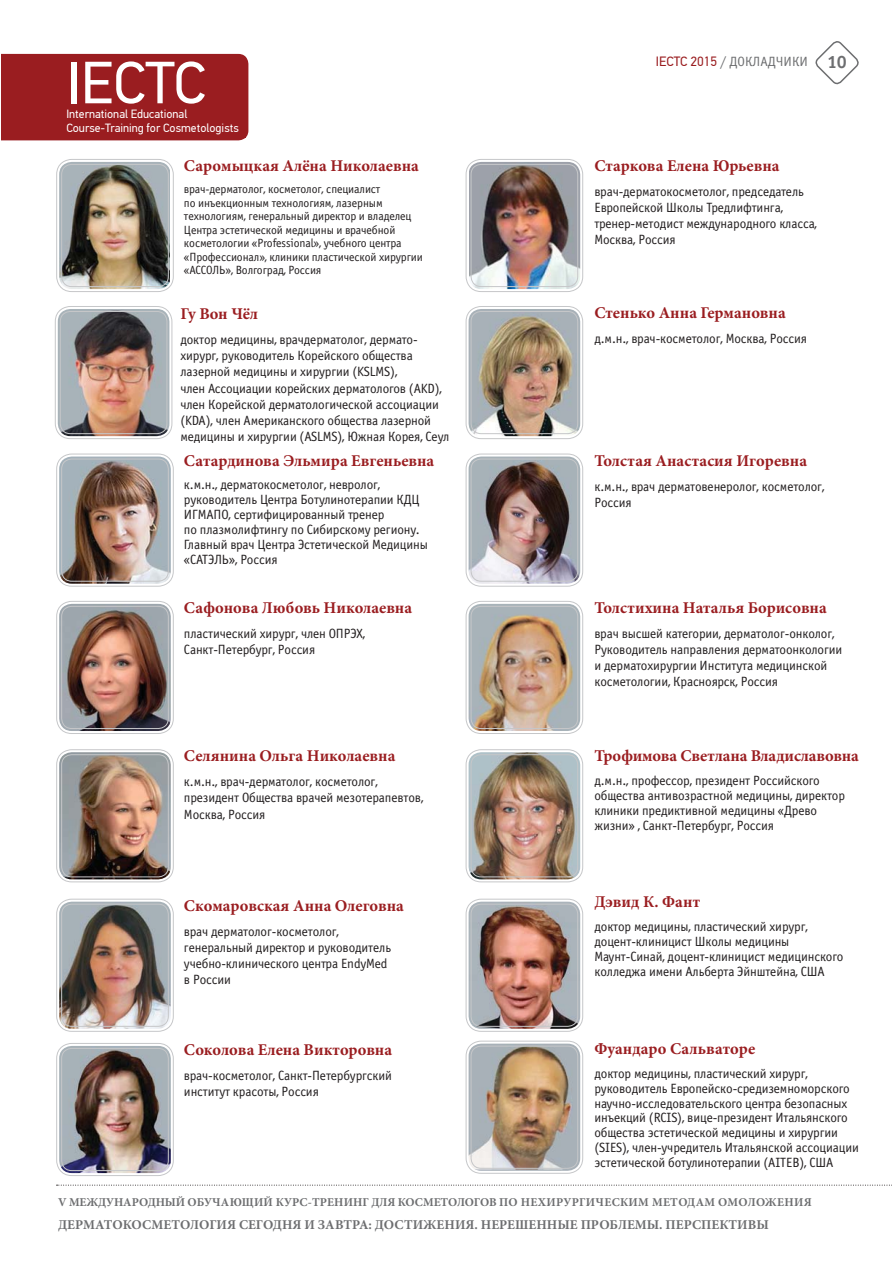
<style>
.page{position:relative;width:893px;height:1263px;background:#fff}
.page>*{position:absolute;margin:0;border:0;box-sizing:border-box;transform-origin:0 0}
.t1{font:59.7px "PF Din Text Pro";color:#fff}
.t2{font:700 16.5px "Minion Pro";color:#9a1d20}
.t3{font:13.5px/16.2px "Officina Sans C";letter-spacing:-.01em;color:#231f20}
.t4{font:700 13.5px "Minion Pro";color:#6d6e70}
.t5{font:13.5px "Officina Sans C";color:#6d6e70}
.t6{font:12px/13.5px "Officina Sans C";letter-spacing:-.01em;color:#231f20}
.t7{font:700 12px "Minion Pro";letter-spacing:.01em;color:#6d6e70}
.t8{font:12px/14.2px "PF Din Text Pro";color:#fff}
.s1{font-family:"PF Din Text Pro";color:#9a1d20}
.s2{font-weight:700;font-size:18px}
</style>
<div class="page">
<img style="left:59px;top:1046px;width:112px;height:127px;border-radius:13px">
<div style="left:56px;top:1043px;width:118px;height:133px;border:1px solid #c6c7c9;border-radius:15px"></div>
<div style="left:61px;top:1048px;width:108px;height:123px;border:1px solid #c6c7c9;border-radius:10px"></div>
<img style="left:59px;top:162px;width:111px;height:127px;border-radius:13px">
<div style="left:56px;top:159px;width:118px;height:133px;border:1px solid #c6c7c9;border-radius:15px"></div>
<div style="left:61px;top:164px;width:108px;height:123px;border:1px solid #c6c7c9;border-radius:10px"></div>
<img style="left:470px;top:162px;width:110px;height:127px;border-radius:13px">
<div style="left:466px;top:159px;width:117px;height:133px;border:1px solid #c6c7c9;border-radius:15px"></div>
<div style="left:470px;top:164px;width:108px;height:123px;border:1px solid #c6c7c9;border-radius:10px"></div>
<img style="left:468px;top:309px;width:112px;height:127px;border-radius:13px">
<div style="left:466px;top:306px;width:117px;height:133px;border:1px solid #c6c7c9;border-radius:15px"></div>
<div style="left:470px;top:311px;width:108px;height:123px;border:1px solid #c6c7c9;border-radius:10px"></div>
<img style="left:59px;top:457px;width:112px;height:127px;border-radius:13px">
<div style="left:56px;top:454px;width:118px;height:133px;border:1px solid #c6c7c9;border-radius:15px"></div>
<div style="left:61px;top:459px;width:108px;height:123px;border:1px solid #c6c7c9;border-radius:10px"></div>
<img style="left:468px;top:457px;width:112px;height:127px;border-radius:13px">
<div style="left:466px;top:454px;width:117px;height:133px;border:1px solid #c6c7c9;border-radius:15px"></div>
<div style="left:470px;top:459px;width:108px;height:123px;border:1px solid #c6c7c9;border-radius:10px"></div>
<img style="left:59px;top:604px;width:111px;height:127px;border-radius:13px">
<div style="left:56px;top:601px;width:118px;height:133px;border:1px solid #c6c7c9;border-radius:15px"></div>
<div style="left:61px;top:606px;width:108px;height:123px;border:1px solid #c6c7c9;border-radius:10px"></div>
<img style="left:59px;top:752px;width:112px;height:127px;border-radius:13px">
<div style="left:56px;top:749px;width:118px;height:133px;border:1px solid #c6c7c9;border-radius:15px"></div>
<div style="left:61px;top:754px;width:108px;height:123px;border:1px solid #c6c7c9;border-radius:10px"></div>
<img style="left:59px;top:902px;width:112px;height:127px;border-radius:13px">
<div style="left:56px;top:899px;width:118px;height:133px;border:1px solid #c6c7c9;border-radius:15px"></div>
<div style="left:61px;top:904px;width:108px;height:123px;border:1px solid #c6c7c9;border-radius:10px"></div>
<svg style="left:57px;top:1185px;width:833px;height:1px"></svg>
<svg style="left:815px;top:41px;width:44px;height:44px"></svg>
<div style="left:1px;top:54px;width:247px;height:86px;background:#9a1d20"></div>
<div style="left:66px;top:109px;width:179px;height:29px;background:#9a1d20"></div>
<div style="left:66px;top:59px;width:158px;height:46px;background:#9a1d20"></div>
<img style="left:468px;top:902px;width:112px;height:127px;border-radius:13px">
<div style="left:466px;top:899px;width:117px;height:133px;border:1px solid #c6c7c9;border-radius:15px"></div>
<div style="left:470px;top:904px;width:108px;height:123px;border:1px solid #c6c7c9;border-radius:10px"></div>
<img style="left:468px;top:604px;width:112px;height:127px;border-radius:13px">
<div style="left:466px;top:601px;width:117px;height:133px;border:1px solid #c6c7c9;border-radius:15px"></div>
<div style="left:470px;top:606px;width:108px;height:123px;border:1px solid #c6c7c9;border-radius:10px"></div>
<img style="left:468px;top:752px;width:112px;height:127px;border-radius:13px">
<div style="left:466px;top:749px;width:117px;height:133px;border:1px solid #c6c7c9;border-radius:15px"></div>
<div style="left:470px;top:754px;width:108px;height:123px;border:1px solid #c6c7c9;border-radius:10px"></div>
<img style="left:468px;top:1044px;width:112px;height:127px;border-radius:13px">
<div style="left:466px;top:1041px;width:117px;height:133px;border:1px solid #c6c7c9;border-radius:15px"></div>
<div style="left:470px;top:1046px;width:108px;height:123px;border:1px solid #c6c7c9;border-radius:10px"></div>
<img style="left:58px;top:309px;width:111px;height:127px;border-radius:13px">
<div style="left:55px;top:306px;width:117px;height:133px;border:1px solid #c6c7c9;border-radius:15px"></div>
<div style="left:60px;top:311px;width:107px;height:123px;border:1px solid #c6c7c9;border-radius:10px"></div>
<h1 class="t1" style="left:66px;top:59px;width:141px">IECTC</h1>
<p class="t8" style="left:66px;top:108px;width:174px">International Educational<br>Course-Training for Cosmetologists</p>
<p class="t2" style="left:184px;top:156px;width:236px">Саромыцкая Алёна Николаевна</p>
<p class="t6" style="left:184px;top:183px;width:240px">врач-дерматолог, косметолог, специалист<br>по инъекционным технологиям, лазерным технологиям, генеральный директор и владелец Центра эстетической медицины и врачебной косметологии «Professional», учебного центра «Профессионал», клиники пластической хирургии «АССОЛЬ», Волгоград, Россия</p>
<p class="t2" style="left:180px;top:304px;width:79px">Гу Вон Чёл</p>
<p class="t3" style="left:180px;top:332px;width:270px">доктор медицины, врач дерматолог, дермато&shy;хирург, руководитель Корейского общества лазерной медицины и хирургии (KSLMS),<br>член Ассоциации корейских дерматологов (AKD), член Корейской дерматологической ассоциации (KDA), член Американского общества лазерной медицины и хирургии (ASLMS), Южная Корея, Сеул</p>
<p class="t2" style="left:184px;top:450px;width:252px">Сатардинова Эльмира Евгеньевна</p>
<p class="t3" style="left:184px;top:478px;width:245px;line-height:15px">к.м.н., дерматокосметолог, невролог, руководитель Центра Ботулинотерапии КДЦ ИГМАПО, сертифицированный тренер<br>по плазмолифтингу по Сибирскому региону.<br>Главный врач Центра Эстетической Медицины «САТЭЛЬ», Россия</p>
<p class="t2" style="left:184px;top:597px;width:230px">Сафонова Любовь Николаевна</p>
<p class="t3" style="left:184px;top:626px;width:183px">пластический хирург, член ОПРЭХ,<br>Санкт-Петербург, Россия</p>
<p class="t2" style="left:184px;top:746px;width:213px">Селянина Ольга Николаевна</p>
<p class="t3" style="left:184px;top:775px;width:241px">к.м.н., врач-дерматолог, косметолог, президент Общества врачей мезотерапевтов,<br>Москва, Россия</p>
<p class="t2" style="left:184px;top:895px;width:221px">Скомаровская Анна Олеговна</p>
<p class="t3" style="left:184px;top:924px;width:209px">врач дерматолог-косметолог, генеральный директор и руководитель учебно-клинического центра EndyMed в России</p>
<p class="t2" style="left:184px;top:1040px;width:210px">Соколова Елена Викторовна</p>
<p class="t3" style="left:184px;top:1068px;width:210px">врач-косметолог, Санкт-Петербургский институт красоты, Россия</p>
<p class="t5" style="left:656px;top:57px;width:193px"><span class="s1">IECTC 2015</span> / ДОКЛАДЧИКИ <span class="s2">10</span></p>
<p class="t2" style="left:594px;top:156px;width:187px">Старкова Елена Юрьевна</p>
<p class="t3" style="left:594px;top:184px;width:224px">врач-дерматокосметолог, председатель Европейской Школы Тредлифтинга, тренер-методист международного класса, Москва, Россия</p>
<p class="t2" style="left:594px;top:303px;width:193px">Стенько Анна Германовна</p>
<p class="t3" style="left:594px;top:331px;width:214px">д.м.н., врач-косметолог, Москва, Россия</p>
<p class="t2" style="left:594px;top:450px;width:214px">Толстая Анастасия Игоревна</p>
<p class="t3" style="left:594px;top:479px;width:231px">к.м.н., врач дерматовенеролог, косметолог,<br>Россия</p>
<p class="t2" style="left:594px;top:597px;width:234px">Толстихина Наталья Борисовна</p>
<p class="t3" style="left:594px;top:626px;width:249px">врач высшей категории, дерматолог-онколог, Руководитель направления дерматоонкологии и дерматохирургии Института медицинской косметологии, Красноярск, Россия</p>
<p class="t2" style="left:594px;top:746px;width:266px">Трофимова Светлана Владиславовна</p>
<p class="t3" style="left:594px;top:774px;width:252px;line-height:15px">д.м.н., профессор, президент Российского общества антивозрастной медицины, директор клиники предиктивной медицины «Древо жизни» , Санкт-Петербург, Россия</p>
<p class="t2" style="left:594px;top:892px;width:107px">Дэвид К. Фант</p>
<p class="t3" style="left:594px;top:920px;width:250px;line-height:15px">доктор медицины, пластический хирург, доцент-клиницист Школы медицины Маунт-Синай, доцент-клиницист медицинского колледжа имени Альберта Эйнштейна, США</p>
<p class="t2" style="left:594px;top:1038px;width:162px">Фуандаро Сальваторе</p>
<p class="t3" style="left:594px;top:1067px;width:266px;line-height:15px">доктор медицины, пластический хирург, руководитель Европейско-средиземноморского научно-исследовательского центра безопасных инъекций (RCIS), вице-президент Итальянского общества эстетической медицины и хирургии (SIES), член-учредитель Итальянской ассоциации эстетической ботулинотерапии (AITEB), США</p>
<p class="t7" style="left:58px;top:1195px;width:755px">V МЕЖДУНАРОДНЫЙ ОБУЧАЮЩИЙ КУРС-ТРЕНИНГ ДЛЯ КОСМЕТОЛОГОВ ПО НЕХИРУРГИЧЕСКИМ МЕТОДАМ ОМОЛОЖЕНИЯ</p>
<p class="t4" style="left:58px;top:1216px;width:712px">ДЕРМАТОКОСМЕТОЛОГИЯ СЕГОДНЯ И ЗАВТРА: ДОСТИЖЕНИЯ. НЕРЕШЕННЫЕ ПРОБЛЕМЫ. ПЕРСПЕКТИВЫ</p>
</div>
